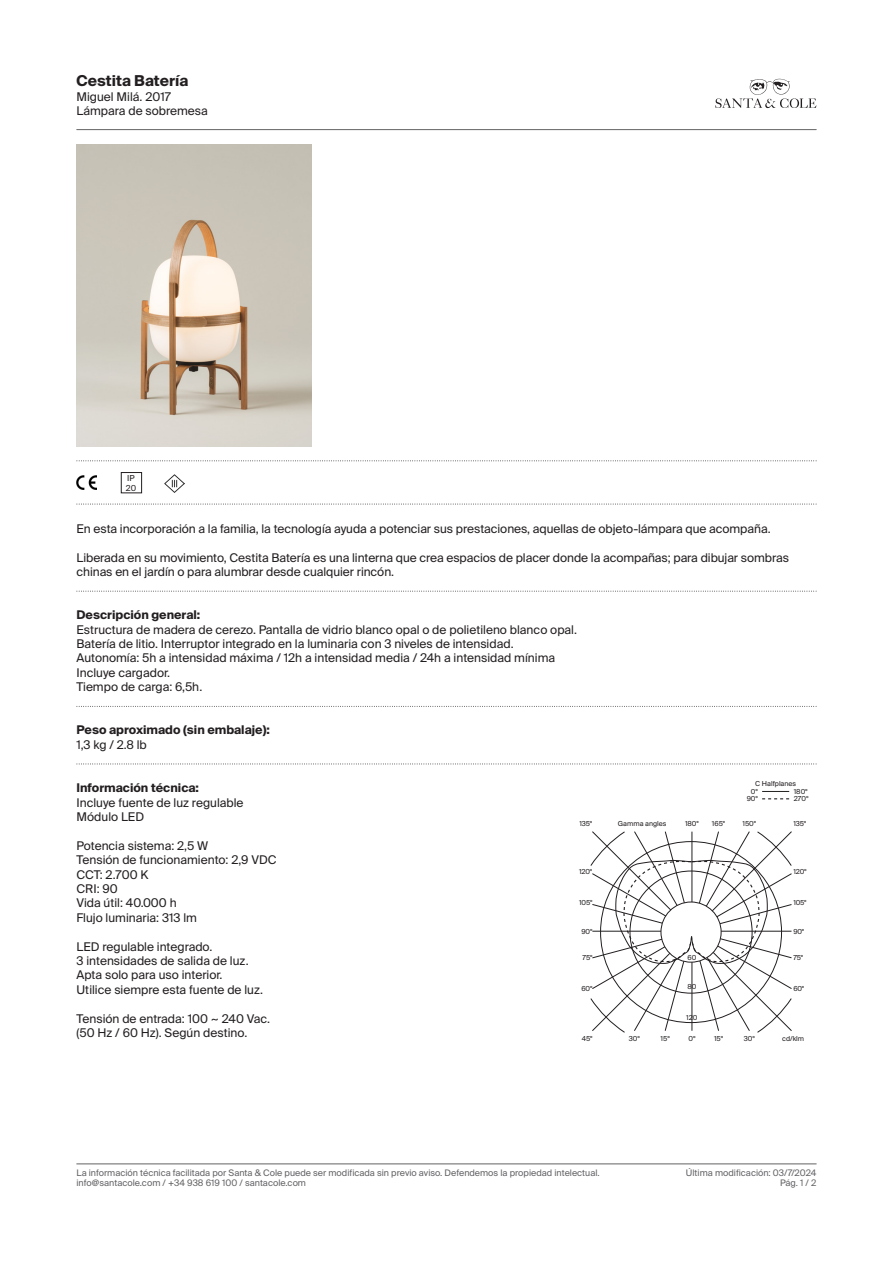
<style>
.page{position:relative;width:893px;height:1263px;background:#fff}
.page>*{position:absolute;margin:0;border:0;box-sizing:border-box;transform-origin:0 0}
.t1{font:700 15px "Suisse Intl";color:#231f20}
.t2{font:12px/14.4px "Suisse Intl";color:#231f20}
.t3{font:700 12px/14.4px "Suisse Intl";color:#231f20}
.t4{font:9px "Suisse Intl";color:#636366}
.t5{font:8.25px "Suisse Intl";color:#231f20}
.t6{font:7.5px/7.5px "Suisse BP Intl";color:#231f20;text-align:center}
.s1{font-weight:700}
.s2{font-weight:400}
</style>
<div class="page">
<svg style="left:715px;top:79px;width:101px;height:29px"></svg>
<hr style="left:77px;top:129px;width:739px;height:1px;background:#636366">
<hr style="left:77px;top:1163px;width:739px;height:1px;background:#636366">
<svg style="left:77px;top:460px;width:740px;height:1px"></svg>
<svg style="left:77px;top:504px;width:740px;height:1px"></svg>
<img style="left:77px;top:476px;width:19px;height:13px">
<div style="left:121px;top:472px;width:21px;height:21px;border:1px solid #231f20"></div>
<img style="left:165px;top:474px;width:20px;height:19px">
<img style="left:77px;top:144px;width:234px;height:302px">
<svg style="left:77px;top:763px;width:740px;height:1px"></svg>
<svg style="left:77px;top:591px;width:740px;height:1px"></svg>
<svg style="left:77px;top:706px;width:740px;height:1px"></svg>
<svg style="left:591px;top:831px;width:201px;height:201px"></svg>
<svg style="left:762px;top:798px;width:27px;height:1px"></svg>
<svg style="left:762px;top:791px;width:27px;height:1px"></svg>
<p class="t1" style="left:77px;top:72px;width:113px">Cestita Batería</p>
<p class="t2" style="left:77px;top:89px;width:133px">Miguel Milá. 2017<br>Lámpara de sobremesa</p>
<p class="t5" style="left:127px;top:473px;width:9px">IP</p>
<p class="t5" style="left:126px;top:483px;width:12px">20</p>
<p class="t2" style="left:77px;top:521px;width:696px">En esta incorporación a la familia, la tecnología ayuda a potenciar sus prestaciones, aquellas de objeto-lámpara que acompaña.</p>
<p class="t2" style="left:77px;top:550px;width:714px">Liberada en su movimiento, Cestita Batería es una linterna que crea espacios de placer donde la acompañas; para dibujar sombras chinas en el jardín o para alumbrar desde cualquier rincón.</p>
<p class="t2" style="left:77px;top:608px;width:502px"><span class="s1">Descripción general:<br></span>Estructura de madera de cerezo. Pantalla de vidrio blanco opal o de polietileno blanco opal.</p>
<p class="t2" style="left:77px;top:637px;width:439px">Batería de litio. Interruptor integrado en la luminaria con 3 niveles de intensidad.</p>
<p class="t2" style="left:77px;top:651px;width:480px">Autonomía: 5h a intensidad máxima / 12h a intensidad media / 24h a intensidad mínima</p>
<p class="t2" style="left:77px;top:665px;width:95px">Incluye cargador.</p>
<p class="t2" style="left:77px;top:680px;width:127px">Tiempo de carga: 6,5h.</p>
<p class="t3" style="left:77px;top:723px;width:195px">Peso aproximado (sin embalaje):<br><span class="s2">1,3 kg / 2.8 lb</span></p>
<p class="t2" style="left:77px;top:781px;width:169px"><span class="s1">Información técnica:<br></span>Incluye fuente de luz regulable</p>
<p class="t2" style="left:77px;top:809px;width:69px">Módulo LED</p>
<p class="t2" style="left:77px;top:838px;width:133px">Potencia sistema: 2,5 W</p>
<p class="t2" style="left:77px;top:853px;width:202px">Tensión de funcionamiento: 2,9 VDC</p>
<p class="t2" style="left:77px;top:867px;width:73px">CCT: 2.700 K</p>
<p class="t2" style="left:77px;top:881px;width:43px">CRI: 90</p>
<p class="t2" style="left:77px;top:896px;width:102px">Vida útil: 40.000 h</p>
<p class="t2" style="left:77px;top:910px;width:122px">Flujo luminaria: 313 lm</p>
<p class="t2" style="left:77px;top:939px;width:174px">LED regulable integrado.<br>3 intensidades de salida de luz.</p>
<p class="t2" style="left:77px;top:968px;width:147px">Apta solo para uso interior.</p>
<p class="t2" style="left:77px;top:982px;width:188px">Utilice siempre esta fuente de luz.</p>
<p class="t2" style="left:77px;top:1011px;width:195px">Tensión de entrada: 100 ~ 240 Vac.</p>
<p class="t2" style="left:77px;top:1025px;width:172px">(50 Hz / 60 Hz). Según destino.</p>
<p class="t6" style="left:755px;top:780px;width:42px">C Halfplanes</p>
<p class="t6" style="left:747px;top:787px;width:13px">0º<br>90º</p>
<p class="t6" style="left:794px;top:787px;width:16px;text-align:left">180º<br>270º</p>
<p class="t6" style="left:580px;top:820px;width:14px">135º</p>
<p class="t6" style="left:742px;top:820px;width:15px">150°</p>
<p class="t6" style="left:618px;top:820px;width:50px">Gamma angles</p>
<p class="t6" style="left:685px;top:820px;width:15px">180°</p>
<p class="t6" style="left:712px;top:820px;width:15px">165°</p>
<p class="t6" style="left:793px;top:820px;width:14px">135º</p>
<p class="t6" style="left:579px;top:867px;width:15px">120º</p>
<p class="t6" style="left:793px;top:867px;width:15px">120º</p>
<p class="t6" style="left:579px;top:898px;width:15px">105°</p>
<p class="t6" style="left:793px;top:898px;width:15px">105°</p>
<p class="t6" style="left:581px;top:927px;width:12px">90°</p>
<p class="t6" style="left:793px;top:927px;width:12px">90°</p>
<p class="t6" style="left:583px;top:954px;width:11px">75°</p>
<p class="t6" style="left:581px;top:985px;width:12px">60°</p>
<p class="t6" style="left:687px;top:954px;width:10px">60</p>
<p class="t6" style="left:687px;top:983px;width:10px">80</p>
<p class="t6" style="left:686px;top:1013px;width:13px">120</p>
<p class="t6" style="left:793px;top:954px;width:11px">75°</p>
<p class="t6" style="left:793px;top:985px;width:12px">60°</p>
<p class="t6" style="left:582px;top:1035px;width:12px">45°</p>
<p class="t6" style="left:629px;top:1035px;width:13px">30º</p>
<p class="t6" style="left:661px;top:1035px;width:11px">15º</p>
<p class="t6" style="left:688px;top:1035px;width:9px">0º</p>
<p class="t6" style="left:714px;top:1035px;width:11px">15º</p>
<p class="t6" style="left:744px;top:1035px;width:13px">30º</p>
<p class="t6" style="left:782px;top:1035px;width:23px">cd/klm</p>
<p class="t4" style="left:77px;top:1167px;width:525px">La información técnica facilitada por Santa &amp; Cole puede ser modificada sin previo aviso. Defendemos la propiedad intelectual.</p>
<p class="t4" style="left:686px;top:1167px;width:132px">Última modificación: 03/7/2024</p>
<p class="t4" style="left:77px;top:1178px;width:231px">info@santacole.com / +34 938 619 100 / santacole.com</p>
<p class="t4" style="left:780px;top:1178px;width:38px">Pág. 1 / 2</p>
</div>
